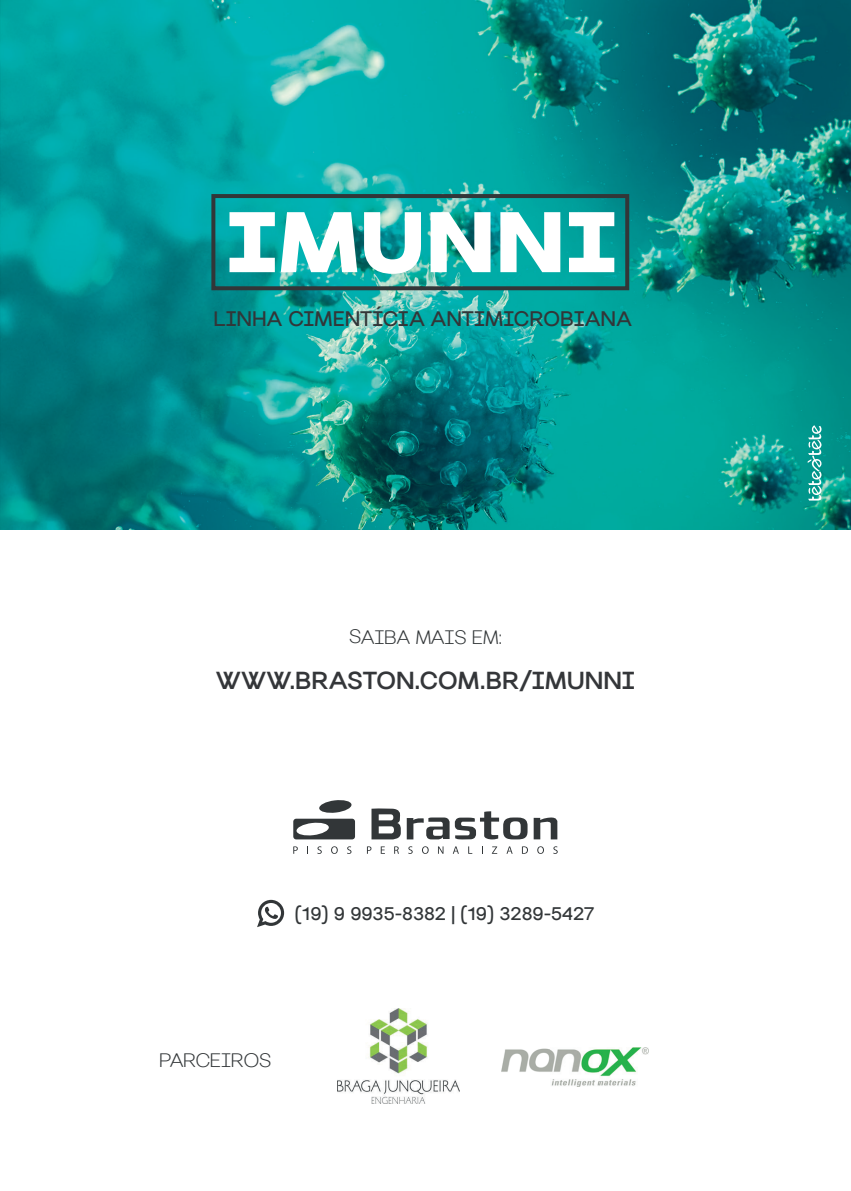
<style>
.page{position:relative;width:851px;height:1191px;background:#fff}
.page>*{position:absolute;margin:0;border:0;box-sizing:border-box;transform-origin:0 0}
.t1{font:800 83.4px "Villeray";letter-spacing:.015em;color:#fff}
.t2{font:500 24px "Villeray";letter-spacing:.015em;color:#343639}
.t3{font:20.6px "Villeray";letter-spacing:.02em;color:#323638}
.t4{font:300 19px "Villeray";letter-spacing:-.005em;color:#323638}
.t5{font:17.8px "Villeray";letter-spacing:-.005em;color:#323638}
</style>
<div class="page">
<img style="left:0;top:0;width:850px;height:529px">
<div style="left:211px;top:194px;width:418px;height:96px;border:4px solid #323638"></div>
<img style="left:501px;top:1048px;width:147px;height:38px">
<img style="left:338px;top:1008px;width:121px;height:95px">
<svg style="left:293px;top:800px;width:62px;height:39px"></svg>
<svg style="left:371px;top:808px;width:78px;height:31px"></svg>
<svg style="left:533px;top:817px;width:24px;height:22px"></svg>
<svg style="left:455px;top:811px;width:72px;height:28px"></svg>
<svg style="left:293px;top:846px;width:5px;height:7px"></svg>
<svg style="left:317px;top:846px;width:5px;height:8px"></svg>
<svg style="left:331px;top:846px;width:7px;height:8px"></svg>
<svg style="left:347px;top:846px;width:4px;height:8px"></svg>
<svg style="left:367px;top:846px;width:4px;height:7px"></svg>
<svg style="left:380px;top:846px;width:5px;height:7px"></svg>
<svg style="left:394px;top:846px;width:5px;height:7px"></svg>
<svg style="left:408px;top:846px;width:4px;height:8px"></svg>
<svg style="left:422px;top:846px;width:6px;height:8px"></svg>
<svg style="left:438px;top:846px;width:5px;height:7px"></svg>
<svg style="left:453px;top:846px;width:6px;height:7px"></svg>
<svg style="left:468px;top:846px;width:2px;height:7px"></svg>
<svg style="left:492px;top:846px;width:5px;height:7px"></svg>
<svg style="left:506px;top:846px;width:6px;height:7px"></svg>
<svg style="left:522px;top:846px;width:6px;height:8px"></svg>
<svg style="left:537px;top:846px;width:7px;height:8px"></svg>
<svg style="left:553px;top:846px;width:4px;height:8px"></svg>
<svg style="left:257px;top:900px;width:27px;height:27px"></svg>
<svg style="left:807px;top:425px;width:14px;height:75px"></svg>
<h1 class="t1" style="left:226px;top:169px;width:393px">IMUNNI</h1>
<p class="t3" style="left:214px;top:302px;width:419px">LINHA CIMENTÍCIA ANTIMICROBIANA</p>
<p class="t4" style="left:349px;top:621px;width:154px">SAIBA MAIS EM:</p>
<p class="t2" style="left:216px;top:660px;width:420px">WWW.BRASTON.COM.BR/IMUNNI</p>
<p class="t5" style="left:295px;top:898px;width:300px">(19) 9 9935-8382 | (19) 3289-5427</p>
<p class="t4" style="left:160px;top:1044px;width:113px">PARCEIROS</p>
</div>
